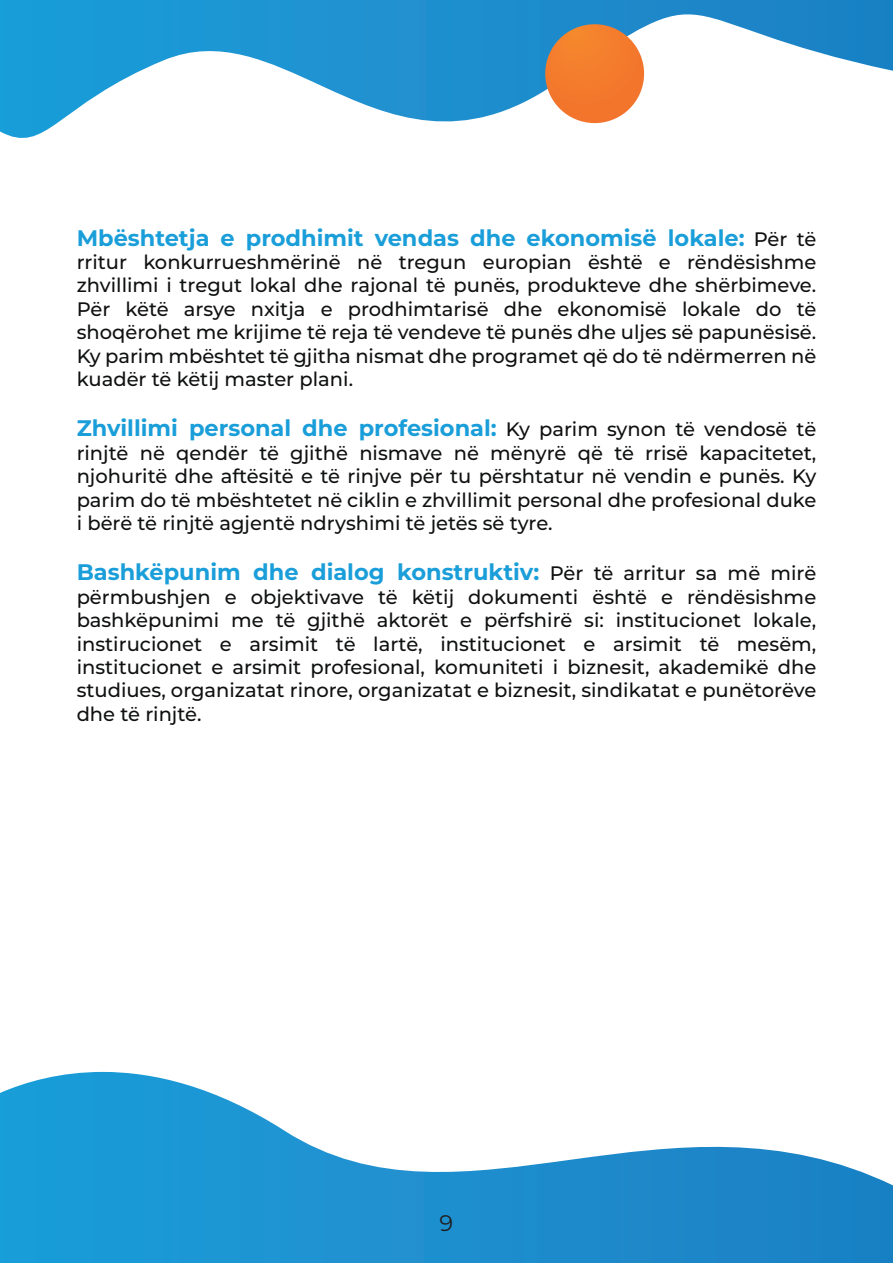
<style>
.page{position:relative;width:893px;height:1263px;background:#fff}
.page>*{position:absolute;margin:0;border:0;box-sizing:border-box;transform-origin:0 0}
.t1{font:700 22.5px "Montserrat";color:#1a9ed9}
.t2{font:22.5px "Montserrat";color:#201d1e}
.t3{font:500 19.5px/23.4px "Montserrat";color:#0f1110;text-align:justify}
.s1{font-weight:500;font-size:19.5px;color:#0f1110}
</style>
<div class="page">
<svg style="left:0;top:0;width:893px;height:138px"></svg>
<div style="left:545px;top:24px;width:99px;height:99px;background:#f47a2c;border-radius:49px"></div>
<svg style="left:0;top:1072px;width:893px;height:191px"></svg>
<p class="t1" style="left:77px;top:221px;width:741px">Mbështetja e prodhimit vendas dhe ekonomisë lokale: <span class="s1">Për të</span></p>
<p class="t3" style="left:77px;top:249px;width:741px">rritur konkurrueshmërinë në tregun europian është e rëndësishme zhvillimi i tregut lokal dhe rajonal të punës, produkteve dhe shërbimeve.<br>Për këtë arsye nxitja e prodhimtarisë dhe ekonomisë lokale do të shoqërohet me krijime të reja të vendeve të punës dhe uljes së papunësisë.<br>Ky parim mbështet të gjitha nismat dhe programet që do të ndërmerren në kuadër të këtij master plani.</p>
<p class="t1" style="left:77px;top:412px;width:741px">Zhvillimi personal dhe profesional: <span class="s1">Ky parim synon të vendosë të</span></p>
<p class="t3" style="left:77px;top:440px;width:742px">rinjtë në qendër të gjithë nismave në mënyrë që të rrisë kapacitetet, njohuritë dhe aftësitë e të rinjve për tu përshtatur në vendin e punës. Ky parim do të mbështetet në ciklin e zhvillimit personal dhe profesional duke i bërë të rinjtë agjentë ndryshimi të jetës së tyre.</p>
<p class="t1" style="left:77px;top:556px;width:741px">Bashkëpunim dhe dialog konstruktiv: <span class="s1">Për të arritur sa më mirë</span></p>
<p class="t3" style="left:77px;top:584px;width:741px">përmbushjen e objektivave të këtij dokumenti është e rëndësishme bashkëpunimi me të gjithë aktorët e përfshirë si: institucionet lokale, instirucionet e arsimit të lartë, institucionet e arsimit të mesëm, institucionet e arsimit profesional, komuniteti i biznesit, akademikë dhe studiues, organizatat rinore, organizatat e biznesit, sindikatat e punëtorëve dhe të rinjtë.</p>
<p class="t2" style="left:440px;top:1208px;width:15px">9</p>
</div>
